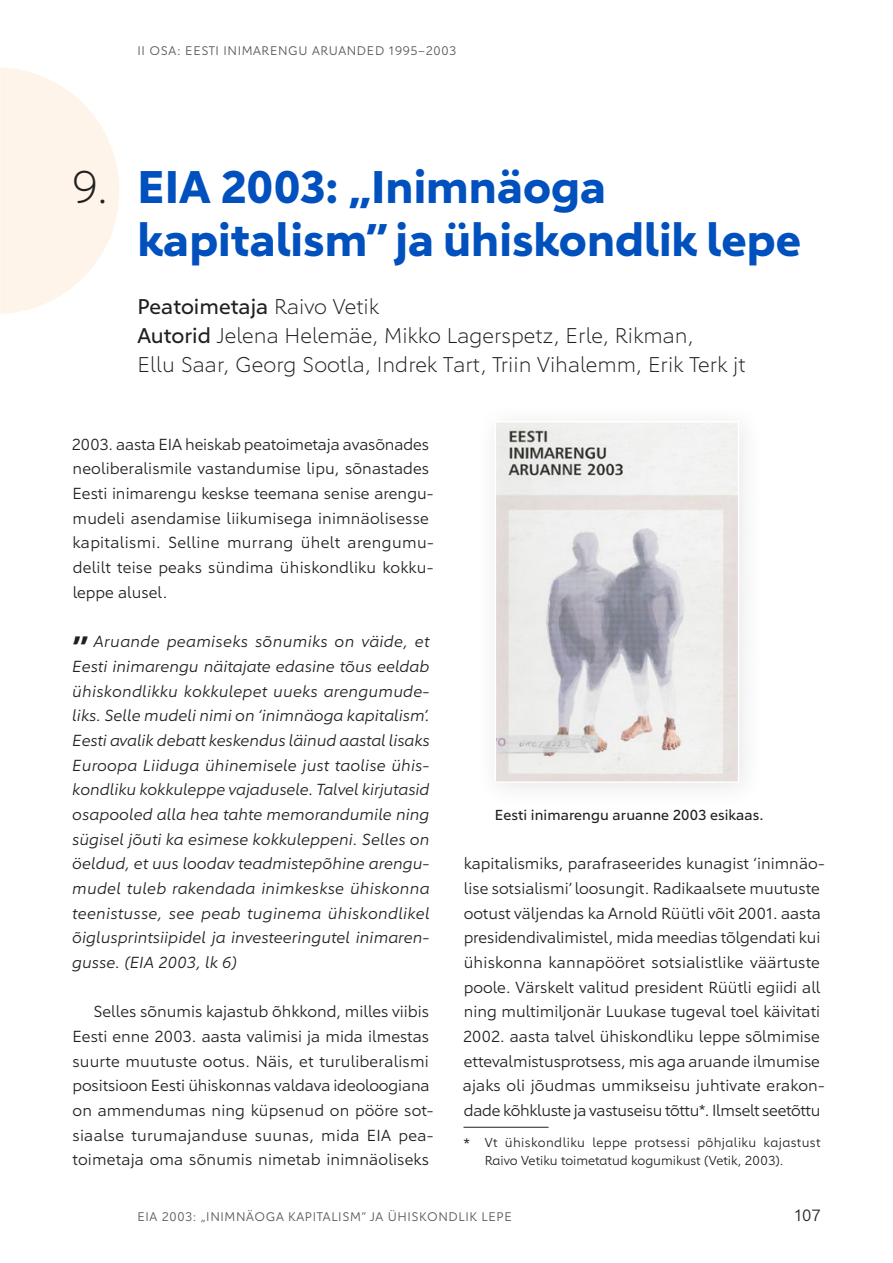
<style>
.page{position:relative;width:893px;height:1263px;background:#fff}
.page>*{position:absolute;margin:0;border:0;box-sizing:border-box;transform-origin:0 0}
.t1{font:700 45px/53.1px "Carnero";color:#0050be}
.t2{font:300 45px "Carnero";color:#231f20}
.t3{font:600 36px "Carnero";color:#231f20}
.t4{font:300 21px/28.8px "Carnero";color:#231f20}
.t5{font:16.05px "Carnero";color:#231f20}
.t6{font:15.75px/24.8px "Carnero";color:#231f20}
.t7{font:italic 15.75px/24.8px "Carnero";letter-spacing:.005em;color:#231f20;text-align:justify}
.t8{font:14.25px "Carnero";letter-spacing:.005em;color:#231f20}
.t9{font:12.75px/18px "Carnero";letter-spacing:.02em;color:#231f20}
.t10{font:12.3px "Carnero";letter-spacing:.05em;color:#57585a}
.s1{font-weight:400}
.s2{font-size:16.5px}
</style>
<div class="page">
<svg style="left:0;top:67px;width:119px;height:247px"></svg>
<hr style="left:463px;top:1127px;width:86px;height:1px;background:#231f20">
<svg style="left:496px;top:423px;width:242px;height:361px"></svg>
<p class="t10" style="left:137px;top:43px;width:63px">II OSA: Eesti</p>
<p class="t10" style="left:223px;top:43px;width:10px">inimareng</p>
<p class="t10" style="left:299px;top:43px;width:159px">u aruan de d 1995–2003</p>
<h1 class="t2" style="left:72px;top:160px;width:38px">9.</h1>
<h1 class="t1" style="left:137px;top:160px;width:665px">EIA 2003: „Inimnäoga kapitalism” ja ühiskondlik lepe</h1>
<h3 class="t4" style="left:137px;top:292px;width:609px"><span class="s1">Peatoimetaja</span> Raivo Vetik<br><span class="s1">Autorid</span> Jelena Helemäe, Mikko Lagerspetz, Erle, Rikman,<br>Ellu Saar, Georg Sootla, Indrek Tart, Triin Vihalemm, Erik Terk jt</h3>
<p class="t6" style="left:72px;top:432px;width:363px">2003. aasta EIA heiskab peatoimetaja avasõnades neoliberalismile vastandumise lipu, sõnastades Eesti inimarengu keskse teemana senise arengu&shy;mudeli asendamise liikumisega inimnäolisesse kapitalismi. Selline murrang ühelt arengumu&shy;delilt teise peaks sündima ühiskondliku kokku&shy;leppe alusel.</p>
<h2 class="t3" style="left:72px;top:627px;width:18px">”</h2>
<p class="t7" style="left:72px;top:629px;width:359px;text-indent:21px">Aruande peamiseks sõnumiks on väide, et Eesti inimarengu näitajate edasine tõus eeldab ühiskondlikku kokkulepet uueks arengumude&shy;liks. Selle mudeli nimi on ‘inimnäoga kapitalism’.<br>Eesti avalik debatt keskendus läinud aastal lisaks Euroopa Liiduga ühinemisele just taolise ühis&shy;kondliku kokkuleppe vajadusele. Talvel kirjutasid osapooled alla hea tahte memorandumile ning sügisel jõuti ka esimese kokkuleppeni. Selles on öeldud, et uus loodav teadmistepõhine arengu&shy;mudel tuleb rakendada inimkeskse ühiskonna teenistusse, see peab tuginema ühiskondlikel õiglusprintsiipidel ja investeeringutel inimaren&shy;gusse. (EIA 2003, lk 6)</p>
<p class="t6" style="left:72px;top:999px;width:363px;text-indent:21px">Selles sõnumis kajastub õhkkond, milles viibis Eesti enne 2003. aasta valimisi ja mida ilmestas suurte muutuste ootus. Näis, et turuliberalismi positsioon Eesti ühiskonnas valdava ideoloogiana on ammendumas ning küpsenud on pööre sot&shy;siaalse turumajanduse suunas, mida EIA pea&shy;toimetaja oma sõnumis nimetab inimnäoliseks</p>
<p class="t8" style="left:495px;top:806px;width:270px">Eesti inimarengu aruanne 2003 esikaas.</p>
<p class="t6" style="left:463px;top:851px;width:363px">kapitalismiks, parafraseerides kunagist ‘inimnäo&shy;lise sotsialismi’ loosungit. Radikaalsete muutuste ootust väljendas ka Arnold Rüütli võit 2001. aasta presidendivalimistel, mida meedias tõlgendati kui ühiskonna kannapööret sotsialistlike väärtuste poole. Värskelt valitud president Rüütli egiidi all ning multimiljonär Luukase tugeval toel käivitati 2002. aasta talvel ühiskondliku leppe sõlmimise ettevalmistusprotsess, mis aga aruande ilmumise ajaks oli jõudmas ummikseisu juhtivate erakon&shy;dade kõhkluste ja vastuseisu tõttu*. Ilmselt seetõttu</p>
<p class="t9" style="left:485px;top:1134px;width:337px;text-indent:-21px"><span class="s2">*</span> Vt ühiskondliku leppe protsessi põhjaliku kajastust<br>Raivo Vetiku toimetatud kogumikust (Vetik, 2003).</p>
<p class="t10" style="left:137px;top:1209px;width:83px">EIA 2003: „Inimnäoga</p>
<p class="t10" style="left:288px;top:1209px;width:9px">kapitalism</p>
<p class="t10" style="left:362px;top:1209px;width:36px">” ja ühiskon</p>
<p class="t10" style="left:449px;top:1209px;width:17px">dlik</p>
<p class="t10" style="left:482px;top:1209px;width:9px">lepe</p>
<p class="t5" style="left:795px;top:1205px;width:27px">107</p>
</div>
